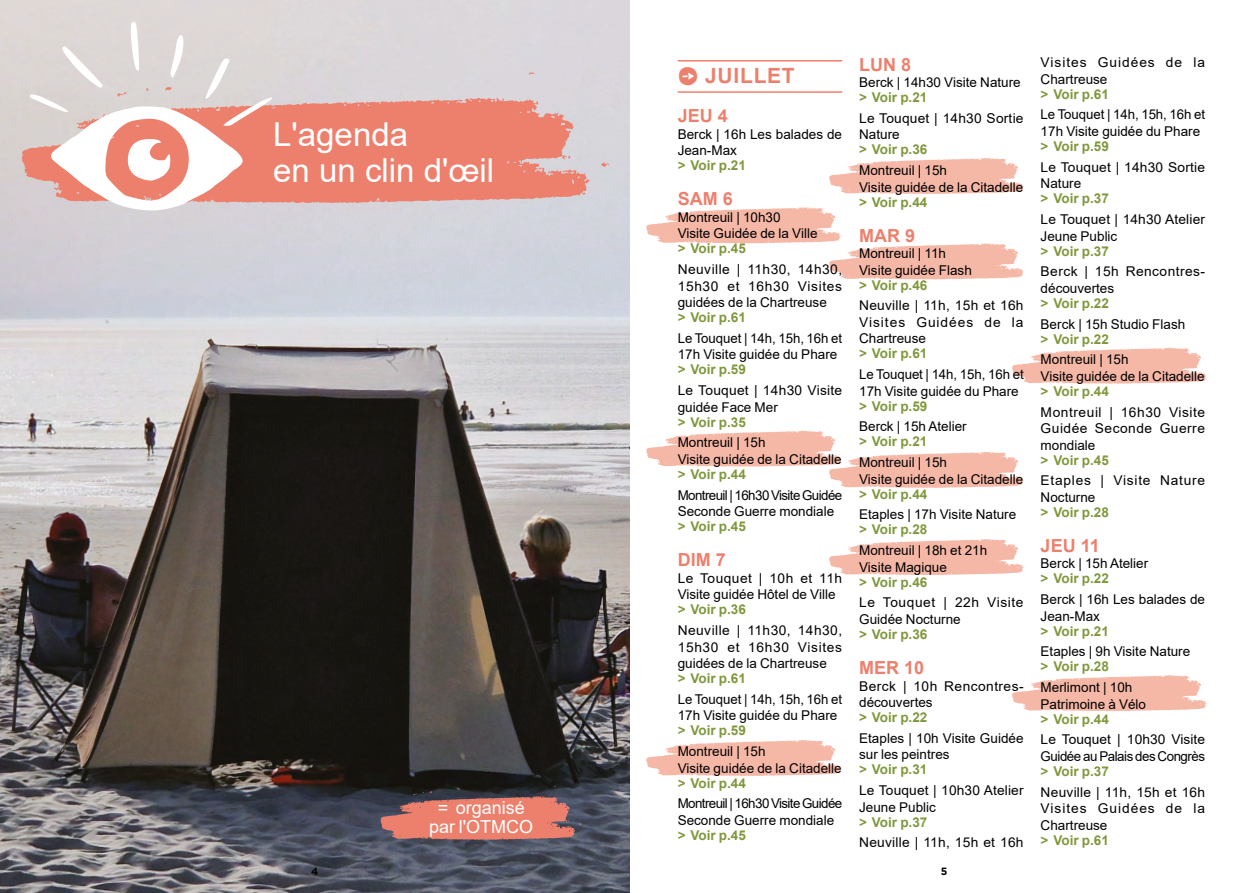
<style>
.page{position:relative;width:1259px;height:893px;background:#fff}
.page>*{position:absolute;margin:0;border:0;box-sizing:border-box;transform-origin:0 0}
.t1{font:33px/35.4px "Arial";color:#fff}
.t2{font:700 21px "Arial";letter-spacing:.035em;color:#ed806d}
.t3{font:700 18px "Arial";color:#ed806d}
.t4{font:18px/19.5px "Arial";color:#fff;text-align:center}
.t5{font:13.5px/16.5px "Arial";color:#000}
.t6{font:700 13.5px "Arial";color:#80983c}
.t7{font:13.5px/16.5px "Arial";letter-spacing:-.045em;color:#000}
.t8{font:13.5px/16.5px "Arial";letter-spacing:.03em;color:#000}
.t9{font:13.5px/16.5px "Arial";letter-spacing:-.035em;color:#000}
.t10{font:13.5px/16.5px "Arial";letter-spacing:.02em;color:#000}
.t11{font:13.5px/16.5px "Arial";letter-spacing:.07em;color:#000}
.t12{font:13.5px/16.5px "Arial";letter-spacing:.055em;color:#000}
.t13{font:700 10.5px "Gotham HTF";color:#000}
.s1{font-family:"Otmco Pictos V2";font-weight:400;font-size:25.5px}
</style>
<div class="page">
<svg style="left:829px;top:158px;width:194px;height:36px"></svg>
<svg style="left:646px;top:207px;width:377px;height:73px"></svg>
<svg style="left:829px;top:539px;width:194px;height:36px"></svg>
<svg style="left:1012px;top:348px;width:194px;height:36px"></svg>
<svg style="left:1012px;top:675px;width:194px;height:36px"></svg>
<svg style="left:646px;top:431px;width:377px;height:57px"></svg>
<svg style="left:646px;top:740px;width:195px;height:36px"></svg>
<hr style="left:677px;top:60px;width:165px;height:2px;background:#ed806d">
<hr style="left:677px;top:91px;width:165px;height:2px;background:#ed806d">
<img style="left:0;top:0;width:629px;height:893px">
<svg style="left:21px;top:98px;width:568px;height:106px;background:#e98e7f"></svg>
<svg style="left:601px;top:162px;width:8px;height:5px"></svg>
<svg style="left:529px;top:72px;width:5px;height:3px"></svg>
<svg style="left:562px;top:155px;width:8px;height:4px"></svg>
<svg style="left:30px;top:21px;width:242px;height:189px;fill:#dfd6d4"></svg>
<svg style="left:380px;top:785px;width:202px;height:55px;background:#a5645c"></svg>
<h1 class="t1" style="left:273px;top:117px;width:222px">L'agenda<br>en un clin d'œil</h1>
<h3 class="t4" style="left:429px;top:797px;width:106px">= organisé par l'OTMCO</h3>
<h2 class="t2" style="left:677px;top:61px;width:119px"><span class="s1">b</span> JUILLET</h2>
<h3 class="t3" style="left:677px;top:103px;width:52px">JEU 4</h3>
<p class="t5" style="left:677px;top:126px;width:166px">Berck | 16h Les balades de<br>Jean-Max</p>
<p class="t6" style="left:677px;top:156px;width:70px">&gt; Voir p.21</p>
<h3 class="t3" style="left:677px;top:186px;width:57px">SAM 6</h3>
<p class="t5" style="left:677px;top:209px;width:141px">Montreuil | 10h30<br>Visite Guidée de la Ville</p>
<p class="t6" style="left:677px;top:239px;width:70px">&gt; Voir p.45</p>
<p class="t5" style="left:677px;top:261px;width:166px;text-align:justify">Neuville | 11h30, 14h30, 15h30 et 16h30 Visites guidées de la Chartreuse</p>
<p class="t6" style="left:677px;top:308px;width:70px">&gt; Voir p.61</p>
<p class="t5" style="left:677px;top:330px;width:166px">Le Touquet | 14h, 15h, 16h et<br>17h Visite guidée du Phare</p>
<p class="t6" style="left:677px;top:360px;width:70px">&gt; Voir p.59</p>
<p class="t10" style="left:677px;top:382px;width:166px">Le Touquet | 14h30 Visite guidée Face Mer</p>
<p class="t6" style="left:677px;top:412px;width:70px">&gt; Voir p.35</p>
<p class="t5" style="left:677px;top:434px;width:166px">Montreuil | 15h<br>Visite guidée de la Citadelle</p>
<p class="t6" style="left:677px;top:465px;width:70px">&gt; Voir p.44</p>
<p class="t7" style="left:677px;top:487px;width:166px">Montreuil | 16h30 Visite Guidée<br>Seconde Guerre mondiale</p>
<p class="t6" style="left:677px;top:517px;width:70px">&gt; Voir p.45</p>
<h3 class="t3" style="left:677px;top:547px;width:50px">DIM 7</h3>
<p class="t5" style="left:677px;top:570px;width:166px">Le Touquet | 10h et 11h<br>Visite guidée Hôtel de Ville</p>
<p class="t6" style="left:677px;top:600px;width:70px">&gt; Voir p.36</p>
<p class="t5" style="left:677px;top:622px;width:166px;text-align:justify">Neuville | 11h30, 14h30, 15h30 et 16h30 Visites guidées de la Chartreuse</p>
<p class="t6" style="left:677px;top:669px;width:70px">&gt; Voir p.61</p>
<p class="t5" style="left:677px;top:691px;width:166px">Le Touquet | 14h, 15h, 16h et<br>17h Visite guidée du Phare</p>
<p class="t6" style="left:677px;top:721px;width:70px">&gt; Voir p.59</p>
<p class="t5" style="left:677px;top:743px;width:166px">Montreuil | 15h<br>Visite guidée de la Citadelle</p>
<p class="t6" style="left:677px;top:773px;width:70px">&gt; Voir p.44</p>
<p class="t7" style="left:677px;top:795px;width:166px">Montreuil | 16h30 Visite Guidée<br>Seconde Guerre mondiale</p>
<p class="t6" style="left:677px;top:826px;width:70px">&gt; Voir p.45</p>
<h3 class="t3" style="left:859px;top:51px;width:54px">LUN 8</h3>
<p class="t5" style="left:859px;top:74px;width:163px">Berck | 14h30 Visite Nature</p>
<p class="t6" style="left:859px;top:88px;width:70px">&gt; Voir p.21</p>
<p class="t5" style="left:859px;top:110px;width:166px">Le Touquet | 14h30 Sortie<br>Nature</p>
<p class="t6" style="left:859px;top:140px;width:70px">&gt; Voir p.36</p>
<p class="t5" style="left:859px;top:162px;width:166px">Montreuil | 15h<br>Visite guidée de la Citadelle</p>
<p class="t6" style="left:859px;top:192px;width:70px">&gt; Voir p.44</p>
<h3 class="t3" style="left:859px;top:223px;width:57px">MAR 9</h3>
<p class="t5" style="left:859px;top:245px;width:114px">Montreuil | 11h<br>Visite guidée Flash</p>
<p class="t6" style="left:859px;top:275px;width:70px">&gt; Voir p.46</p>
<p class="t5" style="left:859px;top:297px;width:166px;text-align:justify">Neuville | 11h, 15h et 16h Visites Guidées de la Chartreuse</p>
<p class="t6" style="left:859px;top:344px;width:70px">&gt; Voir p.61</p>
<p class="t5" style="left:859px;top:366px;width:166px">Le Touquet | 14h, 15h, 16h et<br>17h Visite guidée du Phare</p>
<p class="t6" style="left:859px;top:396px;width:70px">&gt; Voir p.59</p>
<p class="t5" style="left:859px;top:418px;width:109px">Berck | 15h Atelier</p>
<p class="t6" style="left:859px;top:432px;width:70px">&gt; Voir p.21</p>
<p class="t5" style="left:859px;top:454px;width:166px">Montreuil | 15h<br>Visite guidée de la Citadelle</p>
<p class="t6" style="left:859px;top:484px;width:70px">&gt; Voir p.44</p>
<p class="t5" style="left:859px;top:506px;width:159px">Etaples | 17h Visite Nature</p>
<p class="t6" style="left:859px;top:520px;width:70px">&gt; Voir p.28</p>
<p class="t5" style="left:859px;top:542px;width:130px">Montreuil | 18h et 21h<br>Visite Magique</p>
<p class="t6" style="left:859px;top:572px;width:70px">&gt; Voir p.46</p>
<p class="t5" style="left:859px;top:594px;width:166px">Le Touquet | 22h Visite<br>Guidée Nocturne</p>
<p class="t6" style="left:859px;top:625px;width:70px">&gt; Voir p.36</p>
<h3 class="t3" style="left:859px;top:655px;width:67px">MER 10</h3>
<p class="t8" style="left:859px;top:678px;width:166px">Berck | 10h Rencontres&shy;découvertes</p>
<p class="t6" style="left:859px;top:708px;width:70px">&gt; Voir p.22</p>
<p class="t5" style="left:859px;top:730px;width:166px">Etaples | 10h Visite Guidée sur les peintres</p>
<p class="t6" style="left:859px;top:760px;width:70px">&gt; Voir p.31</p>
<p class="t5" style="left:859px;top:782px;width:166px">Le Touquet | 10h30 Atelier<br>Jeune Public</p>
<p class="t6" style="left:859px;top:812px;width:70px">&gt; Voir p.37</p>
<p class="t5" style="left:859px;top:834px;width:166px">Neuville | 11h, 15h et 16h</p>
<p class="t13" style="left:311px;top:865px;width:9px">4</p>
<p class="t13" style="left:941px;top:865px;width:8px">5</p>
<p class="t11" style="left:1040px;top:54px;width:166px">Visites Guidées de la<br>Chartreuse</p>
<p class="t6" style="left:1040px;top:84px;width:70px">&gt; Voir p.61</p>
<p class="t5" style="left:1040px;top:106px;width:166px">Le Touquet | 14h, 15h, 16h et<br>17h Visite guidée du Phare</p>
<p class="t6" style="left:1040px;top:137px;width:70px">&gt; Voir p.59</p>
<p class="t5" style="left:1040px;top:159px;width:166px">Le Touquet | 14h30 Sortie<br>Nature</p>
<p class="t6" style="left:1040px;top:189px;width:70px">&gt; Voir p.37</p>
<p class="t5" style="left:1040px;top:211px;width:166px">Le Touquet | 14h30 Atelier<br>Jeune Public</p>
<p class="t6" style="left:1040px;top:241px;width:70px">&gt; Voir p.37</p>
<p class="t8" style="left:1040px;top:263px;width:166px">Berck | 15h Rencontres&shy;découvertes</p>
<p class="t6" style="left:1040px;top:293px;width:70px">&gt; Voir p.22</p>
<p class="t5" style="left:1040px;top:315px;width:146px">Berck | 15h Studio Flash</p>
<p class="t6" style="left:1040px;top:329px;width:70px">&gt; Voir p.22</p>
<p class="t5" style="left:1040px;top:351px;width:166px">Montreuil | 15h<br>Visite guidée de la Citadelle</p>
<p class="t6" style="left:1040px;top:381px;width:70px">&gt; Voir p.44</p>
<p class="t5" style="left:1040px;top:403px;width:166px;text-align:justify">Montreuil | 16h30 Visite Guidée Seconde Guerre mondiale</p>
<p class="t6" style="left:1040px;top:450px;width:70px">&gt; Voir p.45</p>
<p class="t12" style="left:1040px;top:472px;width:166px">Etaples | Visite Nature<br>Nocturne</p>
<p class="t6" style="left:1040px;top:502px;width:70px">&gt; Voir p.28</p>
<h3 class="t3" style="left:1040px;top:533px;width:61px">JEU 11</h3>
<p class="t5" style="left:1040px;top:555px;width:109px">Berck | 15h Atelier</p>
<p class="t6" style="left:1040px;top:569px;width:70px">&gt; Voir p.22</p>
<p class="t5" style="left:1040px;top:591px;width:166px">Berck | 16h Les balades de<br>Jean-Max</p>
<p class="t6" style="left:1040px;top:621px;width:70px">&gt; Voir p.21</p>
<p class="t5" style="left:1040px;top:643px;width:151px">Etaples | 9h Visite Nature</p>
<p class="t6" style="left:1040px;top:657px;width:70px">&gt; Voir p.28</p>
<p class="t5" style="left:1040px;top:679px;width:107px">Merlimont | 10h<br>Patrimoine à Vélo</p>
<p class="t6" style="left:1040px;top:709px;width:70px">&gt; Voir p.44</p>
<p class="t9" style="left:1040px;top:731px;width:166px">Le Touquet | 10h30 Visite<br>Guidée au Palais des Congrès</p>
<p class="t6" style="left:1040px;top:762px;width:70px">&gt; Voir p.37</p>
<p class="t5" style="left:1040px;top:784px;width:166px;text-align:justify">Neuville | 11h, 15h et 16h Visites Guidées de la Chartreuse</p>
<p class="t6" style="left:1040px;top:830px;width:70px">&gt; Voir p.61</p>
</div>
